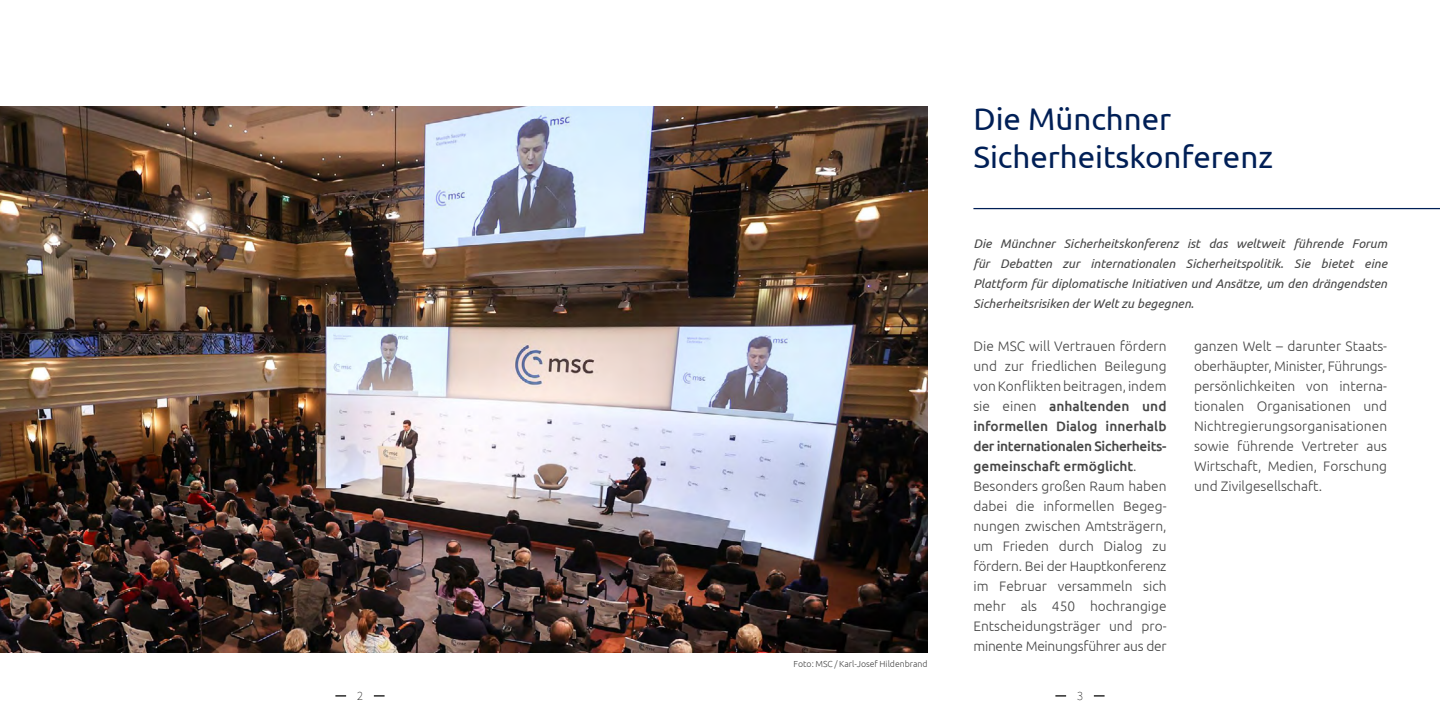
<style>
.page{position:relative;width:1440px;height:720px;background:#fff}
.page>*{position:absolute;margin:0;border:0;box-sizing:border-box;transform-origin:0 0}
.t1{font:31.25px/37.5px "Ubuntu";color:#001f56}
.t2{font:300 13.75px/20px "Ubuntu";color:#464646}
.t3{font:italic 12.5px/20px "Ubuntu";color:#464646;text-align:justify}
.t4{font:200 12.5px "Source Sans Pro";color:#000}
.t5{font:300 8.75px "Ubuntu";color:#464646}
.s1{font-weight:500}
</style>
<div class="page">
<img style="left:0;top:106px;width:928px;height:546px">
<svg style="left:1055px;top:695px;width:11px;height:2px"></svg>
<svg style="left:1094px;top:695px;width:11px;height:2px"></svg>
<svg style="left:335px;top:695px;width:11px;height:2px"></svg>
<svg style="left:374px;top:695px;width:11px;height:2px"></svg>
<hr style="left:973px;top:208px;width:467px;height:1px;background:#001f56">
<p class="t4" style="left:357px;top:689px;width:7px">2</p>
<p class="t5" style="left:794px;top:658px;width:136px">Foto: MSC / Karl-Josef Hildenbrand</p>
<h1 class="t1" style="left:973px;top:100px;width:301px">Die Münchner<br>Sicherheitskonferenz</h1>
<p class="t3" style="left:973px;top:233px;width:415px">Die Münchner Sicherheitskonferenz ist das weltweit führende Forum für Debatten zur internationalen Sicherheitspolitik. Sie bietet eine Plattform für diplomatische Initiativen und Ansätze, um den drängendsten Sicherheitsrisiken der Welt zu begegnen.</p>
<p class="t2" style="left:973px;top:335px;width:195px">Die MSC will Vertrauen fördern und zur friedlichen Beilegung von Konflikten beitragen, indem sie einen <span class="s1">anhaltenden und informellen Dialog innerhalb der internationalen Sicherheits&shy;gemeinschaft ermöglicht</span>.<br>Besonders großen Raum haben dabei die informellen Begeg&shy;nungen zwischen Amtsträgern, um Frieden durch Dialog zu fördern. Bei der Hauptkonferenz im Februar versammeln sich mehr als 450 hochrangige<br>Entscheidungsträger und pro&shy;minente Meinungsführer aus der</p>
<p class="t2" style="left:1194px;top:336px;width:195px;text-align:justify">ganzen Welt – darunter Staats&shy;oberhäupter, Minister, Führungs&shy;persönlichkeiten von interna&shy;tionalen Organisationen und Nichtregierungsorganisationen sowie führende Vertreter aus Wirtschaft, Medien, Forschung und Zivilgesellschaft.</p>
<p class="t4" style="left:1077px;top:689px;width:7px">3</p>
</div>
